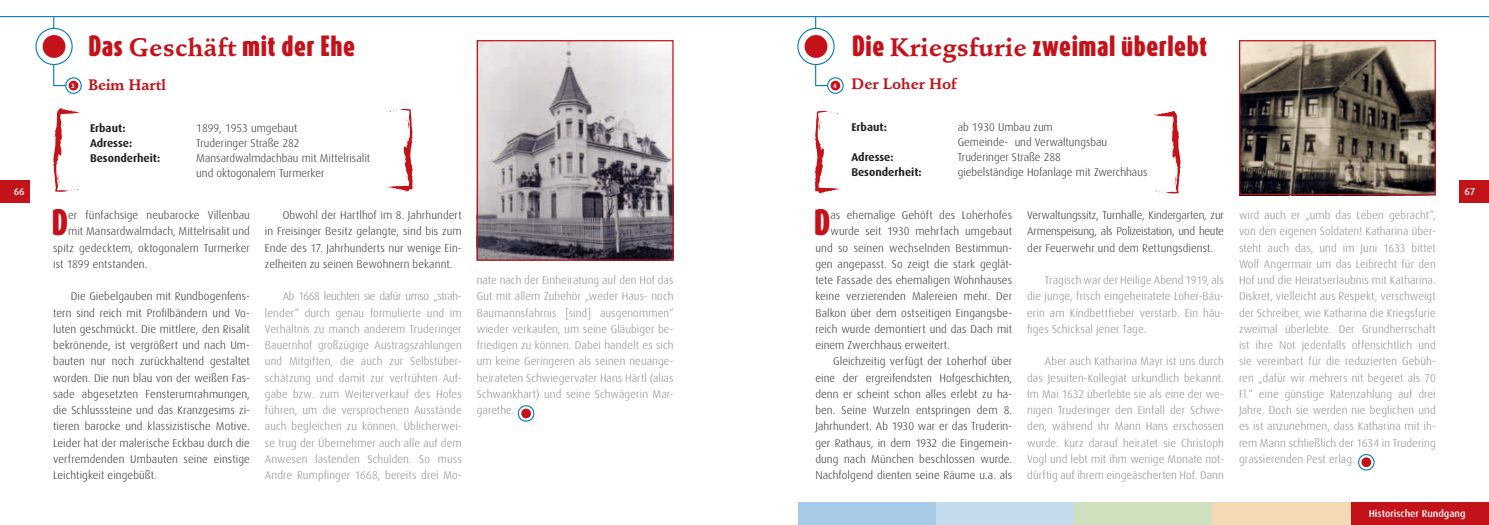
<style>
.page{position:relative;width:1489px;height:525px;background:#fff}
.page>*{position:absolute;margin:0;border:0;box-sizing:border-box;transform-origin:0 0}
.t1{font:900 30.62px "Dax Compact";color:#c4121a}
.t2{font:900 24.38px "Dax Compact";letter-spacing:.02em;color:#c4121a}
.t3{font:700 15px "Stempel Schneidler Std";color:#c4121a}
.t4{font:300 11.25px/16.2px "Dax";letter-spacing:.01em;color:#808285;text-align:justify}
.t5{font:300 11.25px/16.2px "Dax";letter-spacing:.005em;color:#231f20;text-align:justify}
.t6{font:700 11.25px "Dax";color:#231f20}
.t7{font:500 10px "Dax";color:#fff}
.t8{font:700 6.25px "Dax";color:#fff}
.s1{font-family:"Stempel Schneidler Std";font-weight:700;font-size:25px}
</style>
<div class="page">
<div style="left:1459px;top:180px;width:29px;height:23px;background:#c4121a"></div>
<div style="left:1350px;top:502px;width:138px;height:22px;background:#c4121a"></div>
<hr style="left:0;top:16px;width:1488px;height:1px;background:#007dbe">
<hr style="left:53px;top:17px;width:1px;height:68px;background:#007dbe">
<svg style="left:35px;top:24px;width:38px;height:43px"></svg>
<div style="left:0;top:180px;width:30px;height:23px;background:#c4121a"></div>
<div style="left:798px;top:502px;width:138px;height:22px;background:#a7cae7"></div>
<div style="left:936px;top:502px;width:138px;height:22px;background:#c4dbee"></div>
<div style="left:1074px;top:502px;width:138px;height:22px;background:#cee0be"></div>
<div style="left:1212px;top:502px;width:138px;height:22px;background:#f3d9b4"></div>
<hr style="left:815px;top:16px;width:1px;height:69px;background:#007dbe">
<svg style="left:815px;top:75px;width:29px;height:19px"></svg>
<div style="left:830px;top:81px;width:10px;height:9px;background:#c4121a;border-radius:50%"></div>
<svg style="left:1358px;top:454px;width:17px;height:17px"></svg>
<svg style="left:53px;top:75px;width:29px;height:19px"></svg>
<div style="left:69px;top:81px;width:9px;height:9px;background:#c4121a;border-radius:50%"></div>
<svg style="left:517px;top:405px;width:18px;height:17px"></svg>
<svg style="left:53px;top:108px;width:27px;height:84px"></svg>
<svg style="left:388px;top:109px;width:25px;height:82px"></svg>
<svg style="left:797px;top:24px;width:38px;height:43px"></svg>
<img style="left:1240px;top:42px;width:193px;height:151px">
<div style="left:1238px;top:40px;width:197px;height:155px;border:1px solid #c4121a"></div>
<svg style="left:814px;top:111px;width:25px;height:82px"></svg>
<svg style="left:1154px;top:111px;width:26px;height:82px"></svg>
<img style="left:479px;top:42px;width:192px;height:216px">
<div style="left:477px;top:40px;width:196px;height:220px;border:1px solid #c4121a"></div>
<h2 class="t2" style="left:88px;top:30px;width:268px">Das <span class="s1">Geschäft</span> mit der Ehe</h2>
<h2 class="t2" style="left:852px;top:30px;width:357px">Die <span class="s1">Kriegsfurie</span> zweimal überlebt</h2>
<p class="t8" style="left:71px;top:82px;width:5px">3</p>
<h3 class="t3" style="left:88px;top:75px;width:79px">Beim Hartl</h3>
<p class="t8" style="left:833px;top:82px;width:5px">4</p>
<h3 class="t3" style="left:851px;top:74px;width:106px">Der Loher Hof</h3>
<p class="t6" style="left:90px;top:122px;width:37px">Erbaut:</p>
<p class="t5" style="left:196px;top:120px;width:103px">1899, 1953 umgebaut</p>
<p class="t6" style="left:90px;top:137px;width:44px">Adresse:</p>
<p class="t5" style="left:196px;top:135px;width:105px">Truderinger Straße 282</p>
<p class="t6" style="left:90px;top:152px;width:72px">Besonderheit:</p>
<p class="t5" style="left:196px;top:151px;width:175px;line-height:15px">Mansardwalmdachbau mit Mittelrisalit und oktogonalem Turmerker</p>
<p class="t6" style="left:851px;top:120px;width:37px">Erbaut:</p>
<p class="t5" style="left:957px;top:119px;width:151px;line-height:15px">ab 1930 Umbau zum<br>Gemeinde- und Verwaltungsbau</p>
<p class="t6" style="left:851px;top:150px;width:44px">Adresse:</p>
<p class="t5" style="left:957px;top:149px;width:105px">Truderinger Straße 288</p>
<p class="t6" style="left:851px;top:165px;width:72px">Besonderheit:</p>
<p class="t5" style="left:957px;top:164px;width:191px">giebelständige Hofanlage mit Zwerchhaus</p>
<p class="t7" style="left:14px;top:186px;width:12px">66</p>
<p class="t7" style="left:1464px;top:186px;width:12px">67</p>
<h1 class="t1" style="left:52px;top:202px;width:18px">D</h1>
<p class="t5" style="left:68px;top:207px;width:183px">er fünfachsige neubarocke Villenbau</p>
<p class="t5" style="left:68px;top:223px;width:183px">mit Mansardwalmdach, Mittelrisalit und</p>
<p class="t5" style="left:53px;top:239px;width:198px">spitz gedecktem, oktogonalem Turmerker</p>
<p class="t5" style="left:53px;top:256px;width:96px">ist 1899 entstanden.</p>
<p class="t5" style="left:53px;top:288px;width:198px;text-indent:18px">Die Giebelgauben mit Rundbogenfens&shy;tern sind reich mit Profilbändern und Vo&shy;luten geschmückt. Die mittlere, den Risalit bekrönende, ist vergrößert und nach Um&shy;bauten nur noch zurückhaltend gestaltet worden. Die nun blau von der weißen Fas&shy;sade abgesetzten Fensterumrahmungen, die Schlusssteine und das Kranzgesims zi&shy;tieren barocke und klassizistische Motive.<br>Leider hat der malerische Eckbau durch die verfremdenden Umbauten seine einstige Leichtigkeit eingebüßt.</p>
<p class="t5" style="left:265px;top:207px;width:198px;text-indent:18px">Obwohl der Hartlhof im 8. Jahrhundert in Freisinger Besitz gelangte, sind bis zum Ende des 17. Jahrhunderts nur wenige Ein&shy;zelheiten zu seinen Bewohnern bekannt.</p>
<p class="t4" style="left:265px;top:288px;width:198px;text-indent:18px">Ab 1668 leuchten sie dafür umso „strah&shy;lender“ durch genau formulierte und im Verhältnis zu manch anderem Truderinger Bauernhof großzügige Austragszahlungen und Mitgiften, die auch zur Selbstüber&shy;schätzung und damit zur verfrühten Auf&shy;gabe bzw. zum Weiterverkauf des Hofes führen, um die versprochenen Ausstände auch begleichen zu können. Üblicherwei&shy;se trug der Übernehmer auch alle auf dem Anwesen lastenden Schulden. So muss Andre Rumpfinger 1668, bereits drei Mo-</p>
<p class="t4" style="left:477px;top:272px;width:198px">nate nach der Einheiratung auf den Hof das Gut mit allem Zubehör „weder Haus- noch Baumannsfahrnis [sind] ausgenommen“ wieder verkaufen, um seine Gläubiger be&shy;friedigen zu können. Dabei handelt es sich um keine Geringeren als seinen neuange&shy;heirateten Schwiegervater Hans Härtl (alias Schwankhart) und seine Schwägerin Mar&shy;garethe.</p>
<h1 class="t1" style="left:814px;top:202px;width:18px">D</h1>
<p class="t5" style="left:830px;top:207px;width:183px">as ehemalige Gehöft des Loherhofes</p>
<p class="t5" style="left:830px;top:223px;width:183px">wurde seit 1930 mehrfach umgebaut</p>
<p class="t5" style="left:815px;top:239px;width:198px">und so seinen wechselnden Bestimmun-</p>
<p class="t5" style="left:815px;top:256px;width:198px">gen angepasst. So zeigt die stark geglät-</p>
<p class="t5" style="left:815px;top:272px;width:198px">tete Fassade des ehemaligen Wohnhauses</p>
<p class="t5" style="left:815px;top:288px;width:198px">keine verzierenden Malereien mehr. Der</p>
<p class="t5" style="left:815px;top:304px;width:198px">Balkon über dem ostseitigen Eingangsbe-</p>
<p class="t5" style="left:815px;top:321px;width:198px">reich wurde demontiert und das Dach mit</p>
<p class="t5" style="left:815px;top:337px;width:136px">einem Zwerchhaus erweitert.</p>
<p class="t5" style="left:833px;top:353px;width:180px">Gleichzeitig verfügt der Loherhof über</p>
<p class="t5" style="left:815px;top:369px;width:198px">eine der ergreifendsten Hofgeschichten,</p>
<p class="t5" style="left:815px;top:386px;width:198px">denn er scheint schon alles erlebt zu ha-</p>
<p class="t5" style="left:815px;top:402px;width:198px">ben. Seine Wurzeln entspringen dem 8.</p>
<p class="t5" style="left:815px;top:418px;width:198px">Jahrhundert. Ab 1930 war er das Truderin-</p>
<p class="t5" style="left:815px;top:434px;width:198px">ger Rathaus, in dem 1932 die Eingemein-</p>
<p class="t5" style="left:815px;top:451px;width:198px">dung nach München beschlossen wurde.</p>
<p class="t5" style="left:815px;top:467px;width:198px">Nachfolgend dienten seine Räume u.a. als</p>
<p class="t5" style="left:1027px;top:207px;width:198px">Verwaltungssitz, Turnhalle, Kindergarten, zur Armenspeisung, als Polizeistation, und heute der Feuerwehr und dem Rettungsdienst.</p>
<p class="t4" style="left:1027px;top:272px;width:198px;text-indent:18px">Tragisch war der Heilige Abend 1919, als die junge, frisch eingeheiratete Loher-Bäu&shy;erin am Kindbettfieber verstarb. Ein häu&shy;figes Schicksal jener Tage.</p>
<p class="t4" style="left:1027px;top:353px;width:198px;text-indent:18px">Aber auch Katharina Mayr ist uns durch das Jesuiten-Kollegiat urkundlich bekannt.<br>Im Mai 1632 überlebte sie als eine der we&shy;nigen Truderinger den Einfall der Schwe&shy;den, während ihr Mann Hans erschossen wurde. Kurz darauf heiratet sie Christoph Vogl und lebt mit ihm wenige Monate not&shy;dürftig auf ihrem eingeäscherten Hof. Dann</p>
<p class="t4" style="left:1238px;top:207px;width:198px">wird auch er „umb das Leben gebracht“, von den eigenen Soldaten! Katharina über&shy;steht auch das, und im Juni 1633 bittet Wolf Angermair um das Leibrecht für den Hof und die Heiratserlaubnis mit Katharina.<br>Diskret, vielleicht aus Respekt, verschweigt der Schreiber, wie Katharina die Kriegsfurie zweimal überlebte. Der Grundherrschaft ist ihre Not jedenfalls offensichtlich und sie vereinbart für die reduzierten Gebüh&shy;ren „dafür wir mehrers nit begeret als 70<br>Fl.“ eine günstige Ratenzahlung auf drei Jahre. Doch sie werden nie beglichen und es ist anzunehmen, dass Katharina mit ih&shy;rem Mann schließlich der 1634 in Trudering grassierenden Pest erlag.</p>
<p class="t7" style="left:1368px;top:507px;width:98px">Historischer Rundgang</p>
</div>
